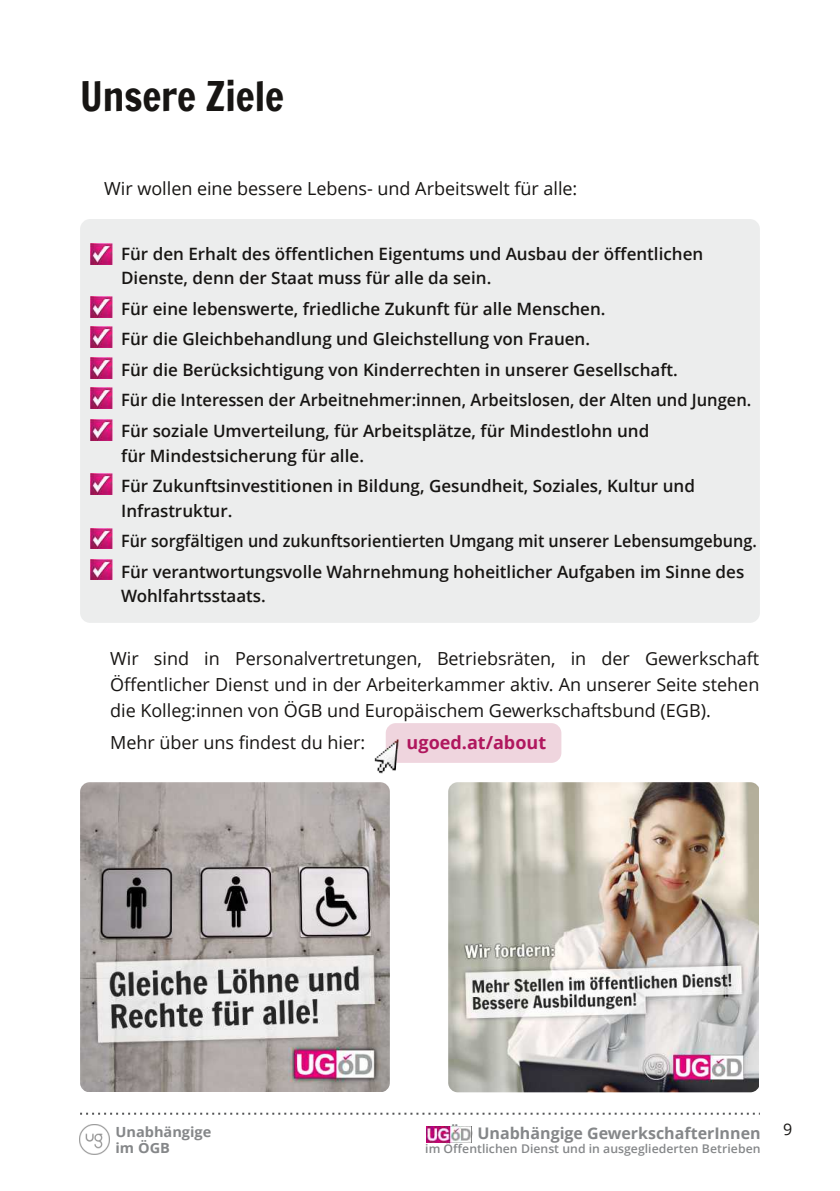
<style>
.page{position:relative;width:840px;height:1191px;background:#fff}
.page>*{position:absolute;margin:0;border:0;box-sizing:border-box;transform-origin:0 0}
.t1{font:40px "Francois One";color:#171513}
.t2{font:18px/26px "Open Sans";color:#171513;text-align:justify}
.t3{font:700 18px "Open Sans";color:#b0175e}
.t4{font:600 17px/30.6px "Open Sans";color:#171513}
.t5{font:700 16px "Open Sans";color:#858789}
.t6{font:16px "Open Sans";color:#171513}
.t7{font:700 14px/16px "Open Sans";color:#858789;scale:1.04 1}
.t8{font:600 12px "Open Sans";letter-spacing:.005em;color:#858789}
</style>
<div class="page">
<svg style="left:80px;top:1112px;width:679px;height:2px"></svg>
<img style="left:79px;top:1124px;width:30px;height:30px">
<img style="left:426px;top:1126px;width:45px;height:16px">
<div style="left:385px;top:723px;width:176px;height:40px;background:#efd5de;border-radius:10px"></div>
<div style="left:80px;top:219px;width:679px;height:404px;background:#eceded;border-radius:10px"></div>
<img style="left:448px;top:782px;width:310px;height:310px;border-radius:10px">
<img style="left:80px;top:782px;width:309px;height:310px;border-radius:10px">
<img style="left:91px;top:244px;width:21px;height:21px">
<img style="left:91px;top:297px;width:21px;height:21px">
<img style="left:91px;top:327px;width:21px;height:21px">
<img style="left:91px;top:357px;width:21px;height:21px">
<img style="left:91px;top:387px;width:21px;height:21px">
<img style="left:91px;top:419px;width:21px;height:21px">
<img style="left:91px;top:473px;width:21px;height:21px">
<img style="left:91px;top:528px;width:21px;height:21px">
<img style="left:91px;top:559px;width:21px;height:21px">
<img style="left:374px;top:739px;width:24px;height:34px">
<h1 class="t1" style="left:80px;top:69px;width:205px">Unsere Ziele</h1>
<p class="t2" style="left:104px;top:175px;width:474px">Wir wollen eine bessere Lebens- und Arbeitswelt für alle:</p>
<p class="t4" style="left:121px;top:241px;width:583px;line-height:24.6px">Für den Erhalt des öffentlichen Eigentums und Ausbau der öffentlichen<br>Dienste, denn der Staat muss für alle da sein.</p>
<p class="t4" style="left:121px;top:293px;width:631px">Für eine lebenswerte, friedliche Zukunft für alle Menschen.<br>Für die Gleichbehandlung und Gleichstellung von Frauen.<br>Für die Berücksichtigung von Kinderrechten in unserer Gesellschaft.<br>Für die Interessen der Arbeitnehmer:innen, Arbeitslosen, der Alten und Jungen.<br>Für soziale Umverteilung, für Arbeitsplätze, für Mindestlohn und</p>
<p class="t4" style="left:121px;top:439px;width:575px">für Mindestsicherung für alle.<br>Für Zukunftsinvestitionen in Bildung, Gesundheit, Soziales, Kultur und</p>
<p class="t4" style="left:121px;top:495px;width:637px">Infrastruktur.<br>Für sorgfältigen und zukunftsorientierten Umgang mit unserer Lebensumgebung.<br>Für verantwortungsvolle Wahrnehmung hoheitlicher Aufgaben im Sinne des</p>
<p class="t4" style="left:121px;top:580px;width:146px">Wohlfahrtsstaats.</p>
<p class="t2" style="left:110px;top:644px;width:650px">Wir sind in Personalvertretungen, Betriebsräten, in der Gewerkschaft Öffentlicher Dienst und in der Arbeiterkammer aktiv. An unserer Seite stehen die Kolleg:innen von ÖGB und Europäischem Gewerkschaftsbund (EGB).</p>
<p class="t2" style="left:110px;top:728px;width:256px">Mehr über uns findest du hier:</p>
<p class="t3" style="left:406px;top:729px;width:141px">ugoed.at/about</p>
<p class="t7" style="left:115px;top:1123px;width:94px">Unabhängige im ÖGB</p>
<p class="t5" style="left:425px;top:1121px;width:337px">UGÖD Unabhängige GewerkschafterInnen</p>
<p class="t6" style="left:782px;top:1117px;width:11px">9</p>
<p class="t8" style="left:425px;top:1140px;width:336px">im Öffentlichen Dienst und in ausgegliederten Betrieben</p>
</div>
